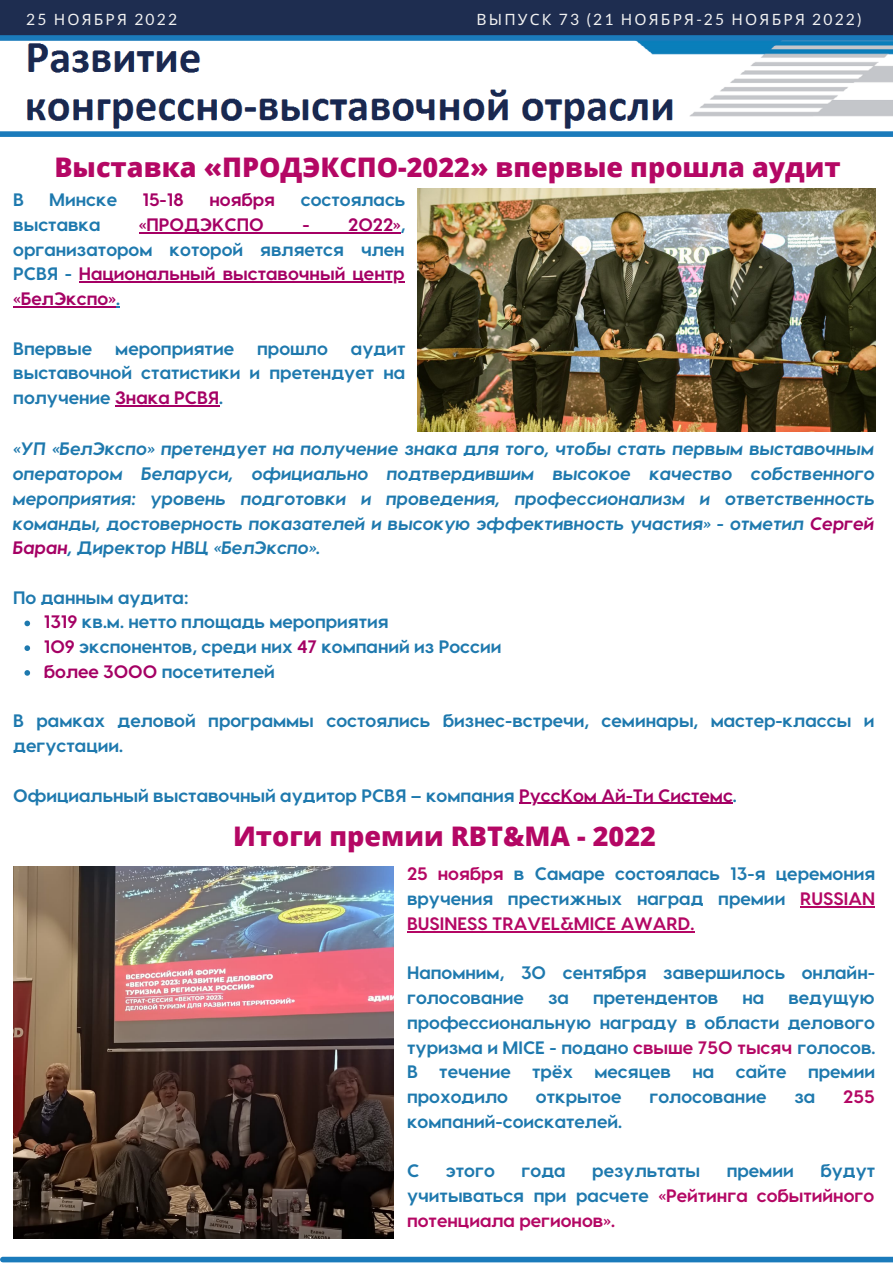
<style>
.page{position:relative;width:893px;height:1264px;background:#fff}
.page>*{position:absolute;margin:0;border:0;box-sizing:border-box;transform-origin:0 0}
.t1{font:800 27px "Open Sans";color:#b40764}
.t2{font:700 18px/24.8px "Visby CF";color:#1e79ae;text-align:justify}
.t3{font:italic 700 18px/24.8px "Visby CF";color:#1e79ae;text-align:justify}
.t4{font:700 18px/24.8px "Visby CF";color:#a50064;text-align:justify}
.t5{font:700 18px/24.8px "Visby CF";color:#b40764;text-align:justify}
.t6{font:15.6px "Noto Sans";letter-spacing:.14em;color:#f2f2f2}
.t7{font:15.6px "Lato";letter-spacing:.14em;color:#f2f2f2}
.s1{font-family:"Noto Sans"}
.s2{font-family:"Lato"}
.s3{color:#1e79ae}
.s4{color:#a50064}
.s5{color:#b40764}
</style>
<div class="page">
<div style="left:0;top:0;width:892px;height:38px;background:#1e2d50"></div>
<div style="left:3px;top:1256px;width:889px;height:6px;background:#1b7bbb"></div>
<img style="left:26px;top:41px;width:866px;height:88px">
<div style="left:0;top:35px;width:892px;height:6px;background:#1b7bbb"></div>
<div style="left:0;top:131px;width:892px;height:6px;background:#1b7bbb"></div>
<img style="left:417px;top:189px;width:458px;height:242px">
<hr style="left:146px;top:232px;width:255px;height:1px;background:#a50064">
<hr style="left:79px;top:281px;width:325px;height:1px;background:#a50064">
<hr style="left:13px;top:306px;width:103px;height:1px;background:#a50064">
<hr style="left:115px;top:405px;width:104px;height:1px;background:#a50064">
<hr style="left:800px;top:906px;width:74px;height:1px;background:#b40764">
<hr style="left:407px;top:931px;width:287px;height:1px;background:#b40764">
<svg style="left:24px;top:620px;width:6px;height:6px"></svg>
<svg style="left:24px;top:645px;width:6px;height:6px"></svg>
<svg style="left:24px;top:670px;width:6px;height:5px"></svg>
<hr style="left:519px;top:802px;width:214px;height:2px;background:#a50064">
<img style="left:13px;top:866px;width:380px;height:372px">
<p class="t7" style="left:26px;top:10px;width:152px">25 <span class="s1">НОЯБРЯ</span> 2022</p>
<p class="t6" style="left:476px;top:8px;width:386px">ВЫПУСК <span class="s2">73 (21</span> НОЯБРЯ<span class="s2">-25</span> НОЯБРЯ <span class="s2">2022)</span></p>
<h1 class="t1" style="left:54px;top:148px;width:787px">Выставка «ПРОДЭКСПО-2022» впервые прошла аудит</h1>
<p class="t2" style="left:13px;top:186px;width:12px">В</p>
<p class="t2" style="left:49px;top:186px;width:69px">Минске</p>
<p class="t4" style="left:142px;top:186px;width:43px">15-18</p>
<p class="t4" style="left:209px;top:186px;width:67px">ноября</p>
<p class="t2" style="left:301px;top:186px;width:106px">состоялась</p>
<p class="t2" style="left:13px;top:211px;width:89px">выставка</p>
<p class="t4" style="left:139px;top:211px;width:126px">«ПРОДЭКСПО</p>
<p class="t4" style="left:13px;top:211px;width:394px;text-indent:289px">- 2022»<span class="s3">, организатором которой является член РСВЯ -</span> Национальный выставочный центр «БелЭкспо»<span class="s3">.</span></p>
<p class="t2" style="left:13px;top:335px;width:80px">Впервые</p>
<p class="t2" style="left:115px;top:335px;width:120px">мероприятие</p>
<p class="t2" style="left:257px;top:335px;width:72px">прошло</p>
<p class="t2" style="left:13px;top:335px;width:393px;text-indent:338px">аудит выставочной статистики и претендует на получение <span class="s4">Знака РСВЯ</span>.</p>
<p class="t3" style="left:13px;top:435px;width:863px">«УП «БелЭкспо» претендует на получение знака для того, чтобы стать первым выставочным оператором Беларуси, официально подтвердившим высокое качество собственного мероприятия: уровень подготовки и проведения, профессионализм и ответственность команды, достоверность показателей и высокую эффективность участия» - отметил <span class="s4">Сергей Баран</span>, Директор НВЦ «БелЭкспо».</p>
<p class="t2" style="left:13px;top:584px;width:177px">По данным аудита:</p>
<p class="t2" style="left:44px;top:608px;width:459px;text-align:left"><span class="s4">1319</span> кв.м. нетто площадь мероприятия<br><span class="s4">109</span> экспонентов, среди них <span class="s4">47</span> компаний из России <span class="s4">более 3000</span> посетителей</p>
<p class="t2" style="left:13px;top:707px;width:862px">В рамках деловой программы состоялись бизнес-встречи, семинары, мастер-классы и дегустации.</p>
<p class="t2" style="left:13px;top:782px;width:725px">Официальный выставочный аудитор РСВЯ – компания <span class="s4">РуссКом Ай-Ти Системс</span>.</p>
<h1 class="t1" style="left:233px;top:816px;width:424px">Итоги премии RBT&amp;MA - 2022</h1>
<p class="t2" style="left:407px;top:860px;width:469px"><span class="s5">25 ноября</span> в Самаре состоялась 13-я церемония вручения престижных наград премии <span class="s5">RUSSIAN BUSINESS TRAVEL&amp;MICE AWARD.</span></p>
<p class="t2" style="left:407px;top:959px;width:469px">Напомним, 30 сентября завершилось онлайн&shy;голосование</p>
<p class="t2" style="left:407px;top:984px;width:470px;text-indent:381px">ведущую профессиональную награду в области делового туризма и MICE - подано <span class="s5">свыше 750 тысяч</span> голосов.<br>В течение трёх месяцев на сайте премии проходило</p>
<p class="t2" style="left:548px;top:984px;width:22px">за</p>
<p class="t2" style="left:593px;top:984px;width:127px">претендентов</p>
<p class="t2" style="left:742px;top:984px;width:23px">на</p>
<p class="t2" style="left:536px;top:1083px;width:87px">открытое</p>
<p class="t2" style="left:649px;top:1083px;width:118px">голосование</p>
<p class="t2" style="left:794px;top:1083px;width:22px">за</p>
<p class="t5" style="left:843px;top:1083px;width:33px">255</p>
<p class="t2" style="left:407px;top:1108px;width:216px">компаний-соискателей.</p>
<p class="t2" style="left:407px;top:1157px;width:14px">С</p>
<p class="t2" style="left:446px;top:1157px;width:50px">этого</p>
<p class="t2" style="left:521px;top:1157px;width:46px">года</p>
<p class="t2" style="left:592px;top:1157px;width:109px">результаты</p>
<p class="t2" style="left:726px;top:1157px;width:68px">премии</p>
<p class="t5" style="left:407px;top:1157px;width:470px;text-indent:413px"><span class="s3">будут учитываться при расчете</span> «Рейтинга событийного потенциала регионов».</p>
</div>
